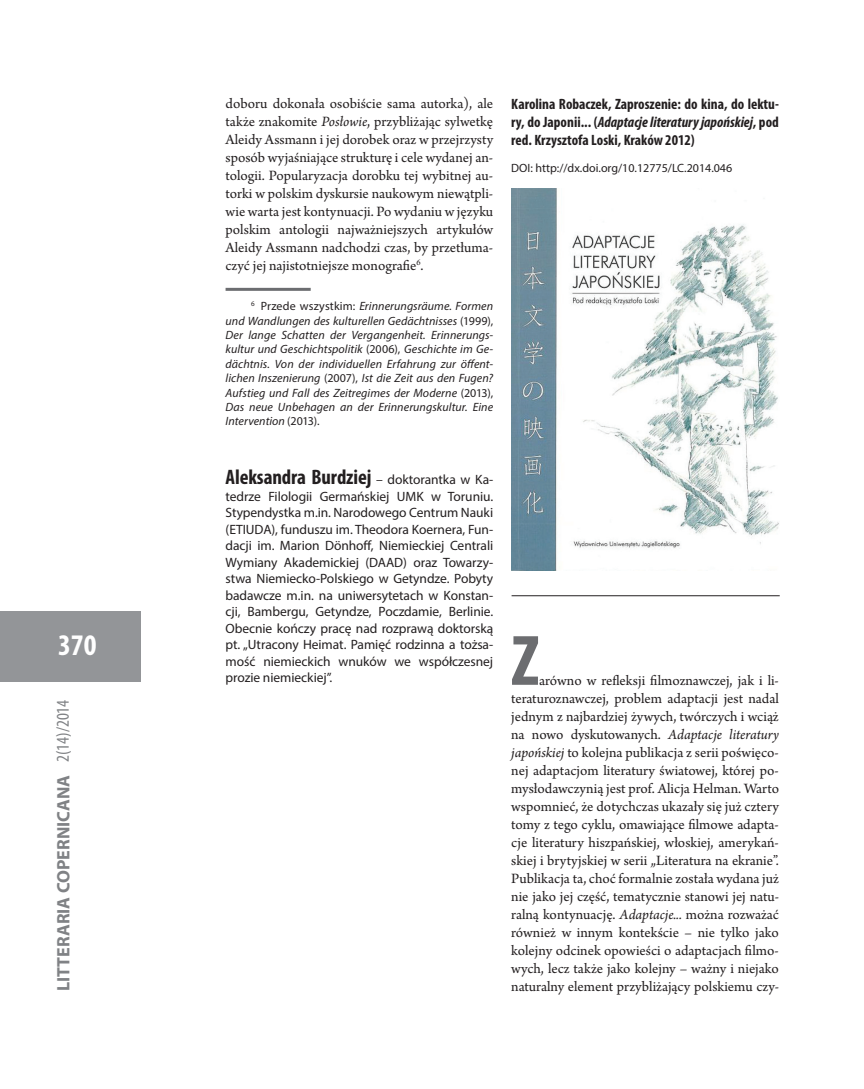
<style>
.page{position:relative;width:864px;height:1089px;background:#fff}
.page>*{position:absolute;margin:0;border:0;box-sizing:border-box;transform-origin:0 0}
.t1{font:700 condensed 72px "Myriad Pro";color:#6c6d70}
.t2{font:700 condensed 30px "Myriad Pro";color:#fff}
.t3{font:700 condensed 21px "Myriad Pro";letter-spacing:-.005em;color:#231f20}
.t4{font:700 18px "Myriad Pro";color:#808285}
.t5{font:condensed 18px "Myriad Pro";color:#808285}
.t6{font:15px/18px "Arno Pro";color:#231f20;text-align:justify}
.t7{font:700 condensed 15px/18px "Myriad Pro";color:#231f20;text-align:justify}
.t8{font:13.5px/16.5px "Myriad Pro";letter-spacing:-.005em;color:#231f20;text-align:justify}
.t9{font:italic 12px/14.4px "Myriad Pro";letter-spacing:.005em;color:#231f20;text-align:justify}
.t10{font:12px "Myriad Pro";color:#231f20}
.s1{font-style:italic}
.s2{font-style:normal}
.s3{font-weight:400;font-stretch:normal;font-size:13.5px}
</style>
<div class="page">
<div style="left:0;top:611px;width:140px;height:70px;background:#939598"></div>
<hr style="left:225px;top:288px;width:85px;height:3px;background:#6c6d70">
<img style="left:511px;top:189px;width:268px;height:382px">
<hr style="left:511px;top:595px;width:268px;height:1px;background:#231f20">
<h2 class="t2" style="left:58px;top:634px;width:40px">370</h2>
<p class="t5" style="left:52px;top:762px;width:64px;rotate:-90deg">2(14)/2014</p>
<p class="t4" style="left:57px;top:991px;width:218px;rotate:-90deg">LITTERARIA COPERNICANA</p>
<p class="t6" style="left:225px;top:96px;width:269px">doboru dokonała osobiście sama autorka), ale także znakomite <span class="s1">Posłowie</span>, przybliżając sylwetkę Aleidy Assmann i jej dorobek oraz w przejrzysty sposób wyjaśniające strukturę i cele wydanej an&shy;tologii. Popularyzacja dorobku tej wybitnej au&shy;torki w polskim dyskursie naukowym niewątpli&shy;wie warta jest kontynuacji. Po wydaniu w języku polskim antologii najważniejszych artykułów Aleidy Assmann nadchodzi czas, by przetłuma&shy;czyć jej najistotniejsze monografie<sup>6</sup>.</p>
<p class="t9" style="left:225px;top:300px;width:269px;text-indent:26px"><sup>6</sup> <span class="s2">Przede wszystkim:</span> Erinnerungsräume. Formen und Wandlungen des kulturellen Gedächtnisses <span class="s2">(1999), </span>Der lange Schatten der Vergangenheit. Erinnerungs&shy;kultur und Geschichtspolitik <span class="s2">(2006),</span> Geschichte im Ge&shy;dächtnis. Von der individuellen Erfahrung zur öffent&shy;lichen Inszenierung <span class="s2">(2007),</span> Ist die Zeit aus den Fugen?<br>Aufstieg und Fall des Zeitregimes der Moderne <span class="s2">(2013), </span>Das neue Unbehagen an der Erinnerungskultur. Eine Intervention <span class="s2">(2013).</span></p>
<p class="t7" style="left:511px;top:96px;width:269px">Karolina Robaczek, Zaproszenie: do kina, do lektu&shy;ry, do Japonii... (<span class="s1">Adaptacje literatury japońskiej</span>, pod red. Krzysztofa Loski, Kraków 2012)</p>
<p class="t10" style="left:511px;top:163px;width:222px">DOI: http://dx.doi.org/10.12775/LC.2014.046</p>
<h3 class="t3" style="left:225px;top:470px;width:269px">Aleksandra Burdziej <span class="s3">– doktorantka w Ka-</span></h3>
<p class="t8" style="left:225px;top:489px;width:269px">tedrze Filologii Germańskiej UMK w Toruniu.<br>Stypendystka m.in. Narodowego Centrum Nauki (ETIUDA), funduszu im. Theodora Koernera, Fun&shy;dacji im. Marion Dönhoff, Niemieckiej Centrali Wymiany Akademickiej (DAAD) oraz Towarzy&shy;stwa Niemiecko-Polskiego w Getyndze. Pobyty badawcze m.in. na uniwersytetach w Konstan&shy;cji, Bambergu, Getyndze, Poczdamie, Berlinie.<br>Obecnie kończy pracę nad rozprawą doktorską pt. „Utracony Heimat. Pamięć rodzinna a tożsa&shy;mość niemieckich wnuków we współczesnej prozie niemieckiej”.</p>
<h1 class="t1" style="left:511px;top:635px;width:29px">Z</h1>
<p class="t6" style="left:511px;top:672px;width:269px;text-indent:28px">arówno w refleksji filmoznawczej, jak i li&shy;teraturoznawczej, problem adaptacji jest nadal jednym z najbardziej żywych, twórczych i wciąż na nowo dyskutowanych. <span class="s1">Adaptacje literatury japońskiej</span> to kolejna publikacja z serii poświęco&shy;nej adaptacjom literatury światowej, której po&shy;mysłodawczynią jest prof. Alicja Helman. Warto wspomnieć, że dotychczas ukazały się już cztery tomy z tego cyklu, omawiające filmowe adapta&shy;cje literatury hiszpańskiej, włoskiej, amerykań&shy;skiej i brytyjskiej w serii „Literatura na ekranie”.<br>Publikacja ta, choć formalnie została wydana już nie jako jej część, tematycznie stanowi jej natu&shy;ralną kontynuację. <span class="s1">Adaptacje...</span> można rozważać również w innym kontekście – nie tylko jako kolejny odcinek opowieści o adaptacjach filmo&shy;wych, lecz także jako kolejny – ważny i niejako naturalny element przybliżający polskiemu czy-</p>
</div>
